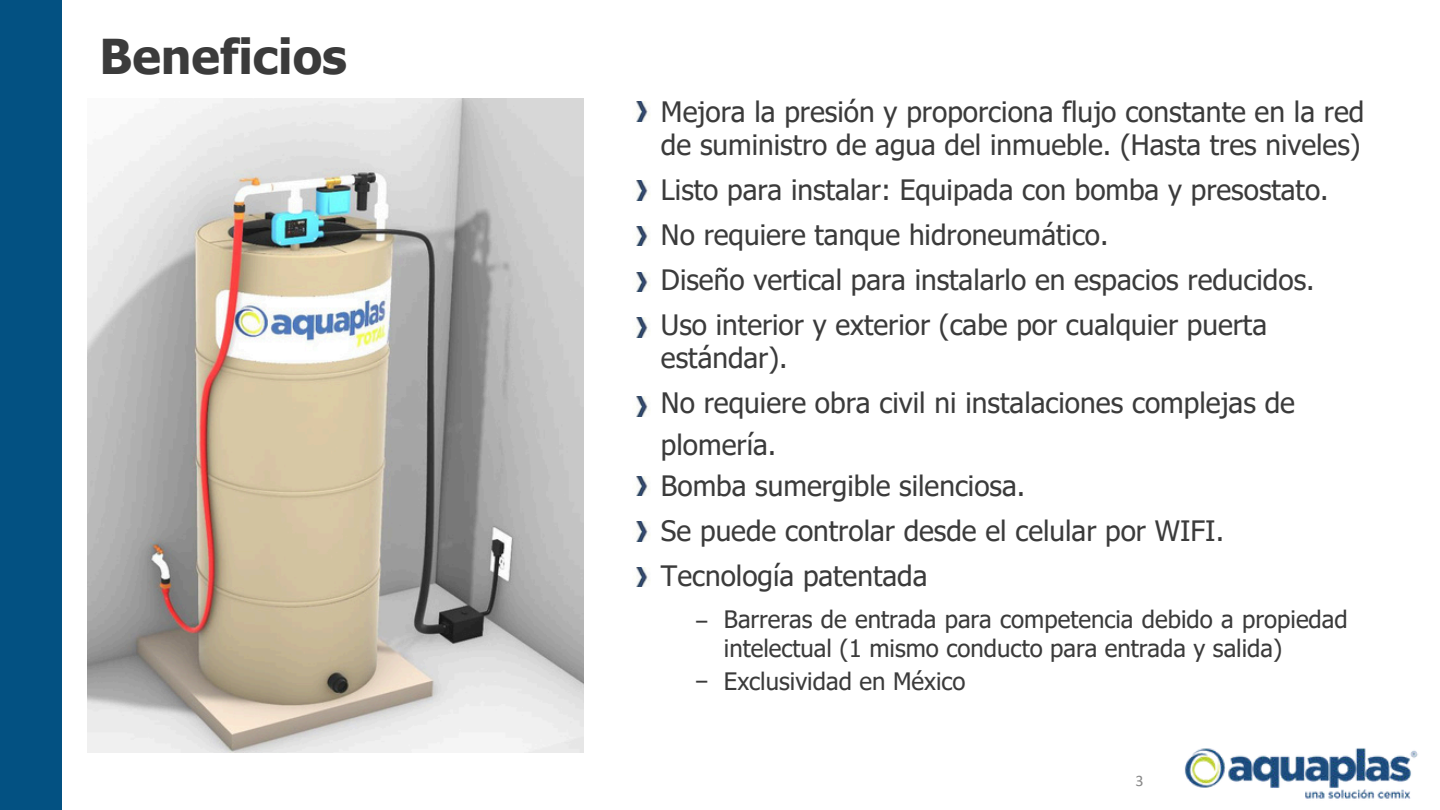
<style>
.page{position:relative;width:1440px;height:810px;background:#fff}
.page>*{position:absolute;margin:0;border:0;box-sizing:border-box;transform-origin:0 0}
.t1{font:700 48px "Tahoma";color:#3b3b3b}
.t2{font:28.2px "Tahoma";color:#3b3b3b}
.t3{font:28px/45px "Tahoma";color:#3b3b3b}
.t4{font:24px/28.4px "Tahoma";color:#3b3b3b}
.t5{font:24px "IBM Plex Sans Cond";color:#3b3b3b}
.t6{font:16px "Calibri";color:#898989}
</style>
<div class="page">
<div style="left:0;top:0;width:61px;height:810px;background:#035182"></div>
<img style="left:1184px;top:748px;width:234px;height:51px">
<img style="left:87px;top:99px;width:497px;height:654px">
<img style="left:636px;top:102px;width:13px;height:19px">
<img style="left:636px;top:181px;width:13px;height:19px">
<img style="left:636px;top:226px;width:14px;height:20px">
<img style="left:636px;top:272px;width:14px;height:20px">
<img style="left:636px;top:318px;width:13px;height:19px">
<img style="left:636px;top:397px;width:13px;height:19px">
<img style="left:636px;top:476px;width:14px;height:20px">
<img style="left:636px;top:522px;width:13px;height:19px">
<img style="left:636px;top:567px;width:14px;height:20px">
<h1 class="t1" style="left:99px;top:23px;width:249px">Beneficios</h1>
<p class="t2" style="left:661px;top:93px;width:705px">Mejora la presión y proporciona flujo constante en la red</p>
<p class="t3" style="left:661px;top:124px;width:701px">de suministro de agua del inmueble. (Hasta tres niveles)<br>Listo para instalar: Equipada con bomba y presostato.<br>No requiere tanque hidroneumático.<br>Diseño vertical para instalarlo en espacios reducidos.<br>Uso interior y exterior (cabe por cualquier puerta</p>
<p class="t3" style="left:661px;top:337px;width:128px">estándar).</p>
<p class="t2" style="left:661px;top:384px;width:636px">No requiere obra civil ni instalaciones complejas de</p>
<p class="t3" style="left:661px;top:426px;width:366px;line-height:40.4px">plomería.<br>Bomba sumergible silenciosa.</p>
<p class="t3" style="left:661px;top:510px;width:565px">Se puede controlar desde el celular por WIFI.<br>Tecnología patentada</p>
<p class="t5" style="left:696px;top:602px;width:14px">–</p>
<p class="t4" style="left:724px;top:607px;width:625px">Barreras de entrada para competencia debido a propiedad intelectual (1 mismo conducto para entrada y salida)</p>
<p class="t4" style="left:724px;top:668px;width:243px">Exclusividad en México</p>
<p class="t5" style="left:696px;top:662px;width:14px">–</p>
<p class="t6" style="left:1136px;top:770px;width:10px">3</p>
</div>
